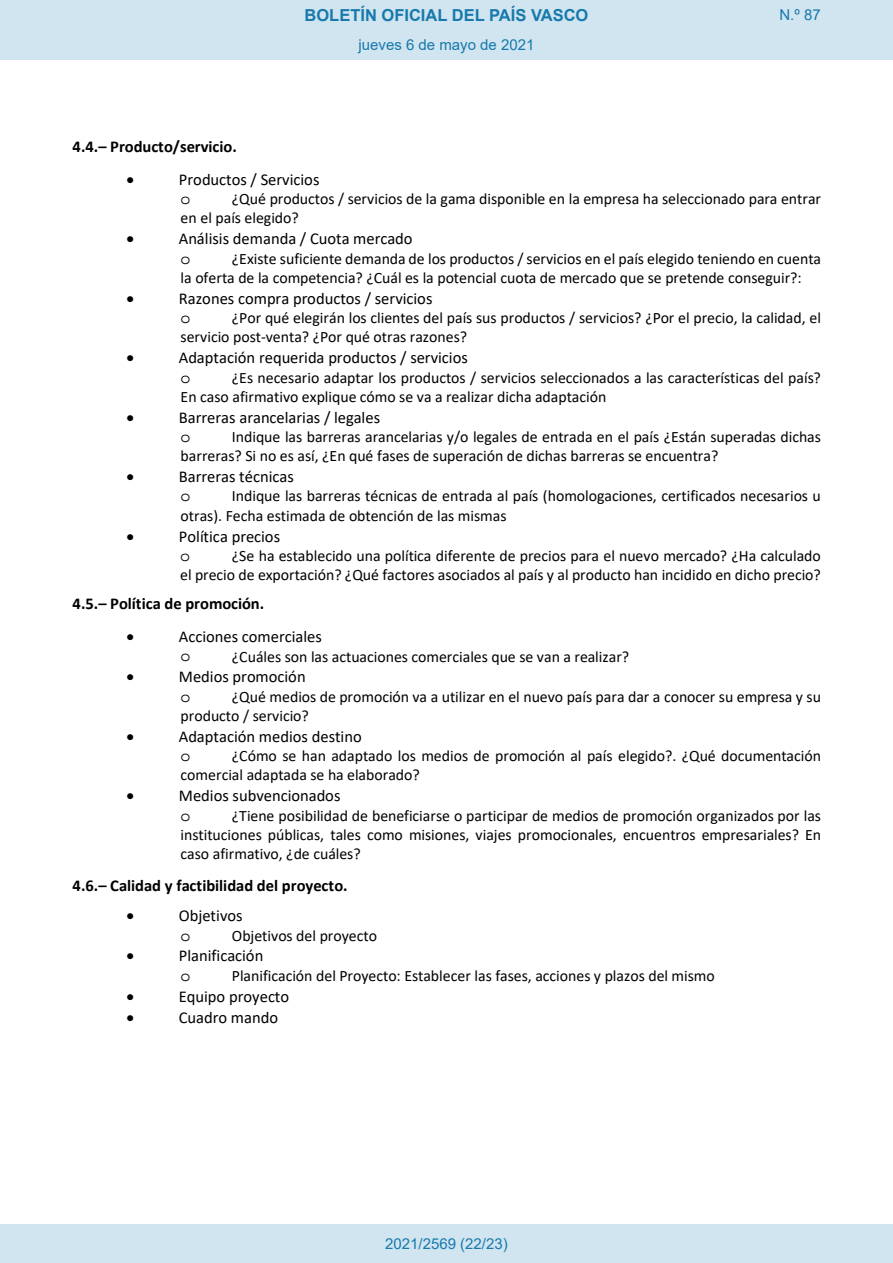
<style>
.page{position:relative;width:893px;height:1263px;background:#fff}
.page>*{position:absolute;margin:0;border:0;box-sizing:border-box;transform-origin:0 0}
.t1{font:16.5px/19.5px "Calibri";color:#000}
.t2{font:700 16.5px/33px "Calibri";letter-spacing:-.005em;color:#000}
.t3{font:700 16.5px "Arial";color:#1879ad}
.t4{font:16.5px "Symbol";color:#000}
.t5{font:15.9px/19.2px "Calibri";color:#000}
.Paginacion_Centro{font:15px "Arial";color:#1879ad}
.s1{font-family:"Courier Std"}
</style>
<div class="page">
<div style="left:0;top:0;width:893px;height:60px;background:#d0e5f0"></div>
<div style="left:0;top:1225px;width:893px;height:38px;background:#d0e5f0"></div>
<p class="t3" style="left:305px;top:3px;width:285px">BOLETÍN OFICIAL DEL PAÍS VASCO</p>
<p class="Paginacion_Centro" style="left:779px;top:5px;width:43px">N.º 87</p>
<p class="Paginacion_Centro" style="left:358px;top:35px;width:177px">jueves 6 de mayo de 2021</p>
<p class="t2" style="left:127px;top:130px;width:112px;text-indent:-54px">4.4.– Producto/servicio. •</p>
<p class="t1" style="left:179px;top:169px;width:142px">Productos / Servicios <span class="s1">o</span></p>
<p class="t5" style="left:181px;top:189px;width:642px;text-indent:51px">¿Qué productos / servicios de la gama disponible en la empresa ha seleccionado para entrar en el país elegido?</p>
<p class="t4" style="left:127px;top:228px;width:9px">•</p>
<p class="t1" style="left:179px;top:229px;width:235px">Análisis demanda / Cuota mercado <span class="s1">o</span></p>
<p class="t5" style="left:181px;top:248px;width:642px;text-indent:51px">¿Existe suficiente demanda de los productos / servicios en el país elegido teniendo en cuenta la oferta de la competencia? ¿Cuál es la potencial cuota de mercado que se pretende conseguir?:</p>
<p class="t4" style="left:127px;top:287px;width:9px">•</p>
<p class="t1" style="left:179px;top:288px;width:255px">Razones compra productos / servicios <span class="s1">o</span></p>
<p class="t5" style="left:181px;top:308px;width:642px;text-indent:51px">¿Por qué elegirán los clientes del país sus productos / servicios? ¿Por el precio, la calidad, el servicio post-venta? ¿Por qué otras razones?</p>
<p class="t4" style="left:127px;top:346px;width:9px">•</p>
<p class="t1" style="left:179px;top:347px;width:291px">Adaptación requerida productos / servicios <span class="s1">o</span></p>
<p class="t5" style="left:181px;top:367px;width:642px;text-indent:51px">¿Es necesario adaptar los productos / servicios seleccionados a las características del país?<br>En caso afirmativo explique cómo se va a realizar dicha adaptación</p>
<p class="t4" style="left:127px;top:406px;width:9px">•</p>
<p class="t1" style="left:179px;top:407px;width:203px">Barreras arancelarias / legales <span class="s1">o</span></p>
<p class="t5" style="left:181px;top:427px;width:642px;text-indent:51px">Indique las barreras arancelarias y/o legales de entrada en el país ¿Están superadas dichas barreras? Si no es así, ¿En qué fases de superación de dichas barreras se encuentra?</p>
<p class="t4" style="left:127px;top:465px;width:9px">•</p>
<p class="t1" style="left:179px;top:466px;width:117px">Barreras técnicas <span class="s1">o</span></p>
<p class="t5" style="left:181px;top:486px;width:642px;text-indent:51px">Indique las barreras técnicas de entrada al país (homologaciones, certificados necesarios u otras). Fecha estimada de obtención de las mismas</p>
<p class="t4" style="left:127px;top:525px;width:9px">•</p>
<p class="t1" style="left:179px;top:526px;width:103px">Política precios <span class="s1">o</span></p>
<p class="t5" style="left:180px;top:546px;width:642px;text-align:right">¿Se ha establecido una política diferente de precios para el nuevo mercado? ¿Ha calculado<br>el precio de exportación? ¿Qué factores asociados al país y al producto han incidido en dicho precio?</p>
<p class="t2" style="left:127px;top:587px;width:139px;text-indent:-54px">4.5.– Política de promoción. •</p>
<p class="t1" style="left:179px;top:627px;width:145px">Acciones comerciales <span class="s1">o</span></p>
<p class="t5" style="left:232px;top:646px;width:399px">¿Cuáles son las actuaciones comerciales que se van a realizar?</p>
<p class="t4" style="left:127px;top:666px;width:9px">•</p>
<p class="t1" style="left:179px;top:667px;width:128px">Medios promoción <span class="s1">o</span></p>
<p class="t5" style="left:181px;top:686px;width:642px;text-indent:51px">¿Qué medios de promoción va a utilizar en el nuevo país para dar a conocer su empresa y su producto / servicio?</p>
<p class="t4" style="left:127px;top:725px;width:9px">•</p>
<p class="t1" style="left:179px;top:726px;width:184px">Adaptación medios destino <span class="s1">o</span></p>
<p class="t5" style="left:181px;top:746px;width:642px;text-indent:51px">¿Cómo se han adaptado los medios de promoción al país elegido?. ¿Qué documentación comercial adaptada se ha elaborado?</p>
<p class="t4" style="left:127px;top:785px;width:9px">•</p>
<p class="t1" style="left:179px;top:786px;width:163px">Medios subvencionados <span class="s1">o</span></p>
<p class="t5" style="left:181px;top:805px;width:642px;text-align:justify;text-indent:51px">¿Tiene posibilidad de beneficiarse o participar de medios de promoción organizados por las instituciones públicas, tales como misiones, viajes promocionales, encuentros empresariales? En caso afirmativo, ¿de cuáles?</p>
<p class="t2" style="left:127px;top:870px;width:222px;line-height:30px;text-indent:-54px">4.6.– Calidad y factibilidad del proyecto. •</p>
<p class="t1" style="left:179px;top:905px;width:65px">Objetivos <span class="s1">o</span></p>
<p class="t5" style="left:232px;top:925px;width:147px">Objetivos del proyecto</p>
<p class="t4" style="left:127px;top:945px;width:9px">•</p>
<p class="t1" style="left:179px;top:946px;width:86px">Planificación <span class="s1">o</span></p>
<p class="t5" style="left:232px;top:965px;width:484px">Planificación del Proyecto: Establecer las fases, acciones y plazos del mismo</p>
<p class="t4" style="left:127px;top:985px;width:9px">•</p>
<p class="t1" style="left:179px;top:986px;width:112px">Equipo proyecto</p>
<p class="t4" style="left:127px;top:1006px;width:9px">•</p>
<p class="t1" style="left:179px;top:1007px;width:101px">Cuadro mando</p>
<p class="Paginacion_Centro" style="left:385px;top:1234px;width:124px">2021/2569 (22/23)</p>
</div>
